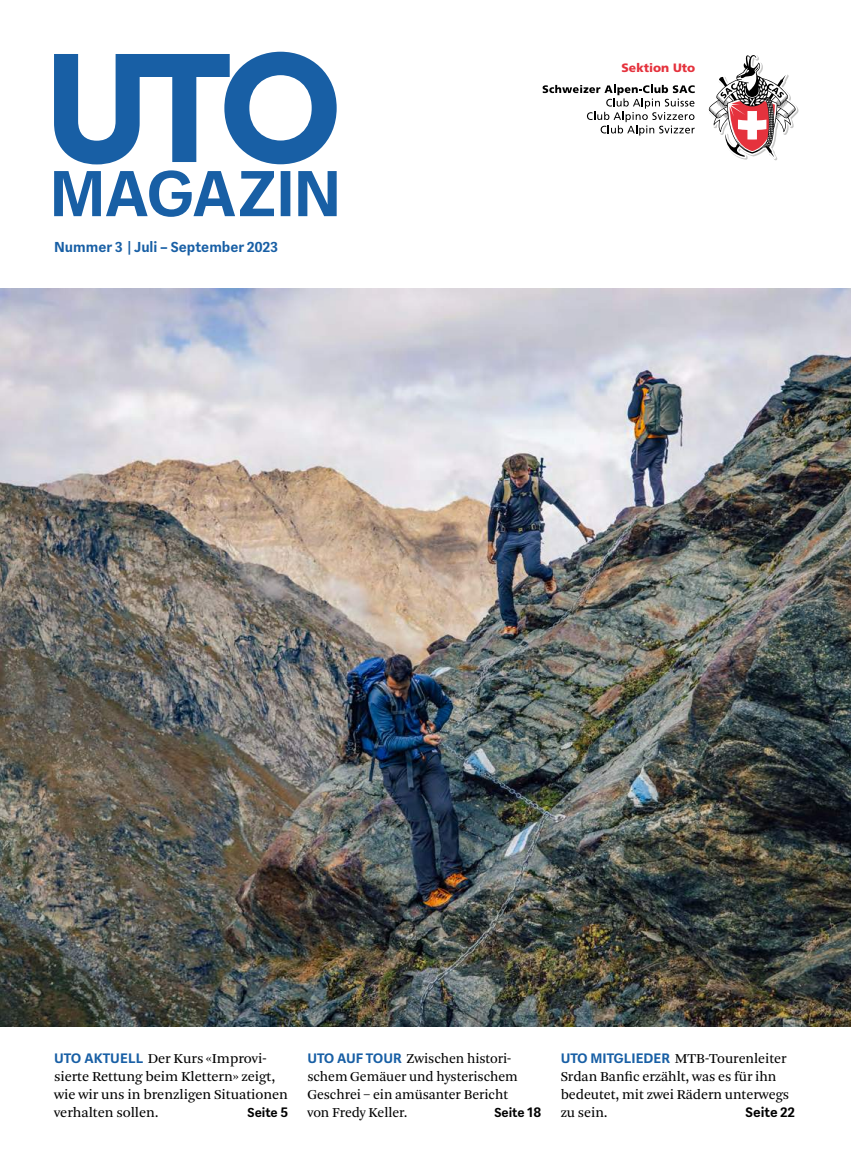
<style>
.page{position:relative;width:851px;height:1149px;background:#fff}
.page>*{position:absolute;margin:0;border:0;box-sizing:border-box;transform-origin:0 0}
.t1{font:700 15px "Aspen";color:#185fa5}
.t2{font:14.25px/18px "Arnhem Blond";letter-spacing:-.005em;color:#000}
.t3{font:700 14.25px "Aspen";color:#000}
.t4{font:700 13.5px "Aspen";letter-spacing:-.005em;color:#000}
.t5{font:900 12.15px "Frutiger LT Std";color:#e5323d}
.s1{font-family:"Aspen";font-weight:700;color:#185fa5}
.s2{font-size:14.25px}
</style>
<div class="page">
<svg style="left:54px;top:170px;width:282px;height:47px"></svg>
<svg style="left:54px;top:52px;width:282px;height:112px"></svg>
<svg style="left:542px;top:85px;width:152px;height:50px"></svg>
<svg style="left:708px;top:55px;width:90px;height:105px"></svg>
<img style="left:0;top:288px;width:850px;height:738px">
<p class="t1" style="left:54px;top:237px;width:225px">Nummer 3 | Juli – September 2023</p>
<p class="t5" style="left:621px;top:61px;width:75px">Sektion Uto</p>
<p class="t2" style="left:54px;top:1049px;width:235px"><span class="s1">UTO AKTUELL</span> Der Kurs «Improvi&shy;sierte Rettung beim Klettern» zeigt, wie wir uns in brenzligen Situationen verhalten sollen.</p>
<p class="t4" style="left:247px;top:1103px;width:42px">Seite <span class="s2">5</span></p>
<p class="t2" style="left:307px;top:1049px;width:212px"><span class="s1">UTO AUF TOUR</span> Zwischen histori&shy;schem Gemäuer und hysterischem<br>Geschrei – ein amüsanter Bericht von Fredy Keller.</p>
<p class="t4" style="left:494px;top:1103px;width:49px">Seite <span class="s2">18</span></p>
<p class="t2" style="left:560px;top:1049px;width:230px"><span class="s1">UTO MITGLIEDER</span> MTB-Tourenleiter<br>Srdan Banfic erzählt, was es für ihn bedeutet, mit zwei Rädern unterwegs zu sein.</p>
<p class="t3" style="left:745px;top:1102px;width:51px">Seite 22</p>
</div>
